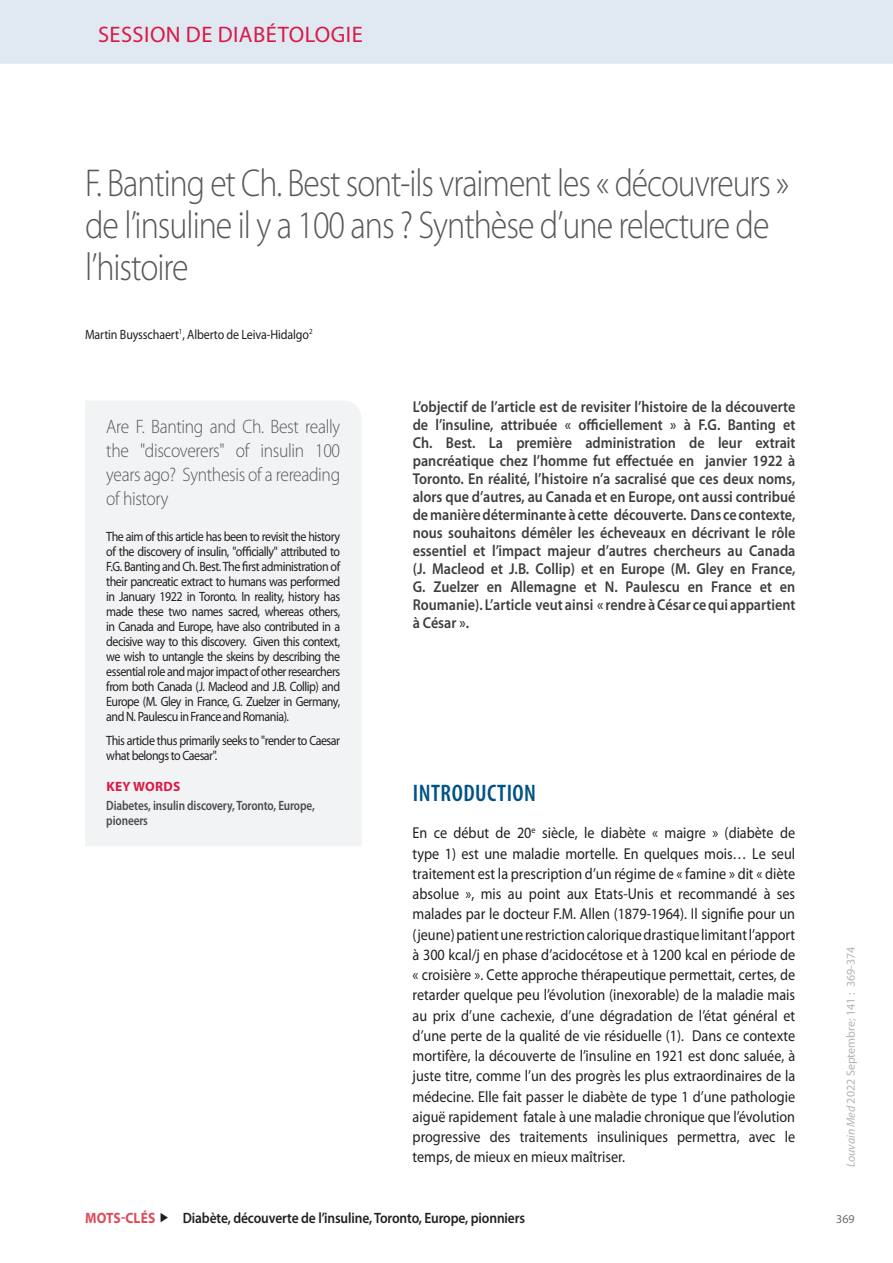
<style>
.page{position:relative;width:893px;height:1263px;background:#fff}
.page>*{position:absolute;margin:0;border:0;box-sizing:border-box;transform-origin:0 0}
.TITRE_de_l_ARTICLE{font:300 39px/42px "Myriad Pro";letter-spacing:-.03em;color:#57585a;scale:.86 1}
.TITRE_-_01_new{font:600 condensed 24px "Myriad Pro";letter-spacing:.02em;color:#005285}
.RUBRIQUE_1_D{font:22.5px "Myriad Pro";letter-spacing:.02em;color:#d91a48}
.TITRE_de_l_ARTICLE_A{font:300 19.5px/24px "Myriad Pro";letter-spacing:-.02em;color:#57585a;text-align:justify;scale:.9 1}
.TEXTE_NORMAL{font:15.75px/20.2px "Myriad Pro";color:#231f20;text-align:justify;scale:.9 1}
.RESUME_FR{font:600 15.75px/18px "Myriad Pro";color:#3e3e3f;text-align:justify;scale:.9 1}
.Mots-clés_FR{font:600 15px "Myriad Pro";letter-spacing:-.01em;color:#231f20;scale:.9 1}
.Mots-clés_FR-2{font:700 15px "Myriad Pro";letter-spacing:.01em;color:#de4b5a;scale:.9 1}
.SUMMARY_-_Textes_US{font:13.5px/15px "Myriad Pro";letter-spacing:-.04em;color:#231f20;text-align:justify;scale:.89 1}
.KEY_WORDS_-_Chapeau{font:600 semi-condensed 13.5px/15px "Myriad Pro";letter-spacing:-.01em;color:#4b4c4d;scale:.9 1}
.TITRE_de_l_ARTICLE-2{font:13.5px "Myriad Pro";letter-spacing:-.01em;color:#231f20;scale:.89 1}
.KEY_WORDS_-_Chapeau-2{font:700 13.5px "Myriad Pro";letter-spacing:.02em;color:#d91a48}
.t1{font:12px "Myriad Pro";color:#b2b3b7}
.Numéros_Page{font:12px "Myriad Pro";color:#6c6d70}
.s1{font-style:italic}
</style>
<div class="page">
<div style="left:85px;top:401px;width:276px;height:445px;background:#f2f3f4"></div>
<div style="left:0;top:0;width:893px;height:64px;background:#e0e8f1"></div>
<p class="RUBRIQUE_1_D" style="left:98px;top:23px;width:266px">SESSION DE DIABÉTOLOGIE</p>
<p class="TITRE_de_l_ARTICLE" style="left:85px;top:163px;width:820px">F. Banting et Ch. Best sont-ils vraiment les « découvreurs » de l’insuline il y a 100 ans ? Synthèse d’une relecture de l’histoire</p>
<p class="TITRE_de_l_ARTICLE-2" style="left:85px;top:327px;width:257px">Martin Buysschaert<sup>1</sup>, Alberto de Leiva-Hidalgo<sup>2</sup></p>
<p class="TITRE_de_l_ARTICLE_A" style="left:106px;top:415px;width:261px">Are F. Banting and Ch. Best really the "discoverers" of insulin 100 years ago? Synthesis of a rereading of history</p>
<p class="SUMMARY_-_Textes_US" style="left:106px;top:529px;width:264px">The aim of this article has been to revisit the history of the discovery of insulin, "officially" attributed to F.G. Banting and Ch. Best. The first administration of their pancreatic extract to humans was performed in January 1922 in Toronto. In reality, history has made these two names sacred, whereas others, in Canada and Europe, have also contributed in a decisive way to this discovery. Given this context, we wish to untangle the skeins by describing the essential role and major impact of other researchers from both Canada (J. Macleod and J.B. Collip) and Europe (M. Gley in France, G. Zuelzer in Germany, and N. Paulescu in France and Romania).</p>
<p class="SUMMARY_-_Textes_US" style="left:106px;top:733px;width:264px">This article thus primarily seeks to "render to Caesar what belongs to Caesar".</p>
<p class="KEY_WORDS_-_Chapeau-2" style="left:106px;top:779px;width:76px">KEY WORDS</p>
<p class="KEY_WORDS_-_Chapeau" style="left:106px;top:798px;width:233px">Diabetes, insulin discovery, Toronto, Europe, pioneers</p>
<p class="RESUME_FR" style="left:413px;top:398px;width:427px">L’objectif de l’article est de revisiter l’histoire de la découverte de l’insuline, attribuée « officiellement » à F.G. Banting et Ch. Best. La première administration de leur extrait pancréatique chez l’homme fut effectuée en janvier 1922 à Toronto. En réalité, l’histoire n’a sacralisé que ces deux noms, alors que d’autres, au Canada et en Europe, ont aussi contribué de manière déterminante à cette découverte. Dans ce contexte, nous souhaitons démêler les écheveaux en décrivant le rôle essentiel et l’impact majeur d’autres chercheurs au Canada (J. Macleod et J.B. Collip) et en Europe (M. Gley en France, G. Zuelzer en Allemagne et N. Paulescu en France et en Roumanie). L’article veut ainsi « rendre à César ce qui appartient à César ».</p>
<p class="TITRE_-_01_new" style="left:413px;top:780px;width:125px">INTRODUCTION</p>
<p class="TEXTE_NORMAL" style="left:413px;top:823px;width:427px">En ce début de 20<sup>e</sup> siècle, le diabète « maigre » (diabète de type 1) est une maladie mortelle. En quelques mois… Le seul traitement est la prescription d’un régime de « famine » dit « diète absolue », mis au point aux Etats-Unis et recommandé à ses malades par le docteur F.M. Allen (1879-1964). Il signifie pour un (jeune) patient une restriction calorique drastique limitant l’apport à 300 kcal/j en phase d’acidocétose et à 1200 kcal en période de « croisière ». Cette approche thérapeutique permettait, certes, de retarder quelque peu l’évolution (inexorable) de la maladie mais au prix d’une cachexie, d’une dégradation de l’état général et d’une perte de la qualité de vie résiduelle (1). Dans ce contexte mortifère, la découverte de l’insuline en 1921 est donc saluée, à juste titre, comme l’un des progrès les plus extraordinaires de la médecine. Elle fait passer le diabète de type 1 d’une pathologie aiguë rapidement fatale à une maladie chronique que l’évolution progressive des traitements insuliniques permettra, avec le temps, de mieux en mieux maîtriser.</p>
<p class="Mots-clés_FR-2" style="left:85px;top:1209px;width:79px">MOTS-CLÉS</p>
<p class="Mots-clés_FR" style="left:183px;top:1209px;width:382px">Diabète, découverte de l’insuline, Toronto, Europe, pionniers</p>
<p class="t1" style="left:844px;top:1167px;width:222px;rotate:-90deg"><span class="s1">Louvain Med</span> 2022 Septembre; 141 : 369-374</p>
<p class="Numéros_Page" style="left:836px;top:1212px;width:20px">369</p>
</div>
